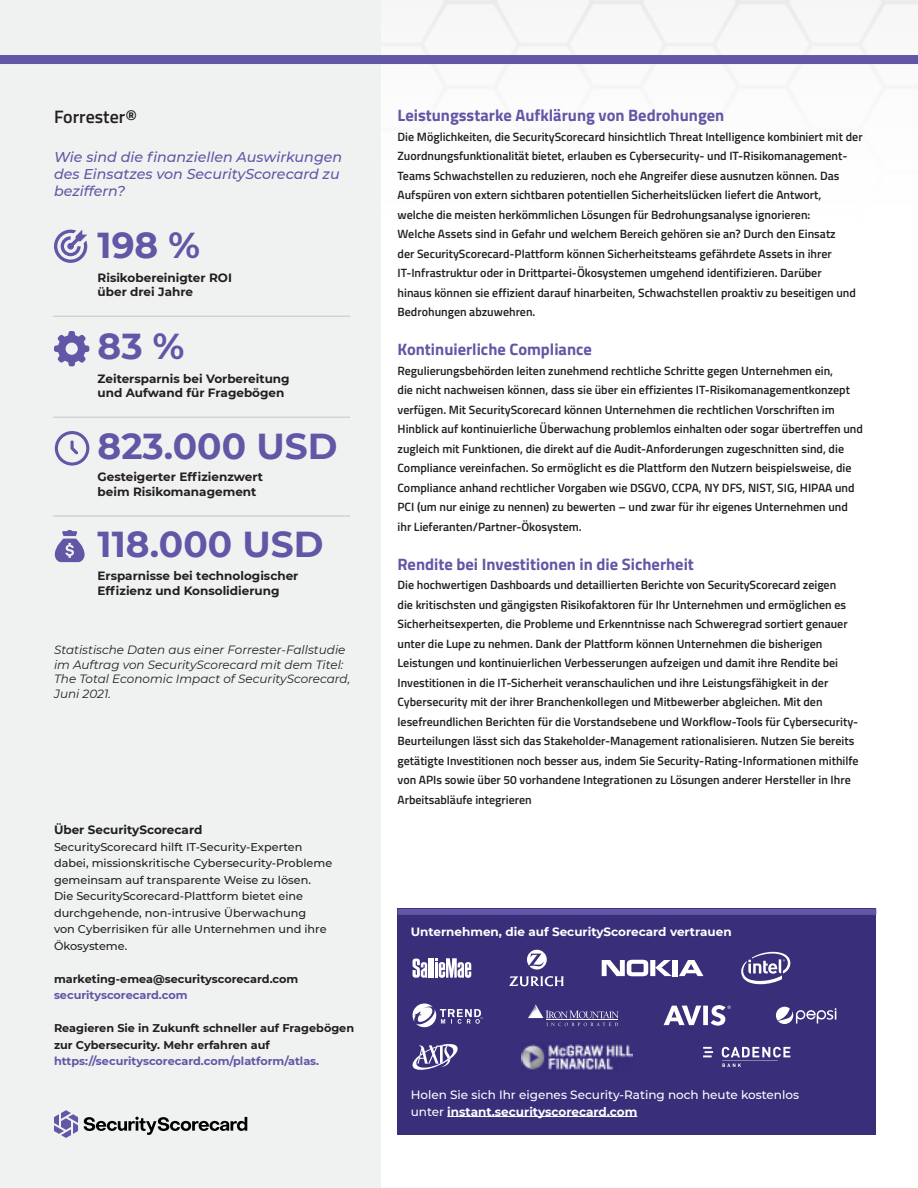
<style>
.page{position:relative;width:918px;height:1188px;background:#fff}
.page>*{position:absolute;margin:0;border:0;box-sizing:border-box;transform-origin:0 0}
.t1{font:700 36px "Montserrat";color:#6157a6}
.t2{font:600 18px "Titillium Web";color:#231f20}
.t3{font:700 16.5px "Titillium Web";color:#6157a6}
.t4{font:italic 500 14.25px/17.1px "Montserrat";color:#6157a6}
.t5{font:600 12px/19.5px "Titillium Web";color:#231f20}
.t6{font:700 12px/14.4px "Montserrat";color:#231f20}
.t7{font:italic 12px/14.4px "Montserrat";color:#231f20}
.t8{font:500 12px/16.5px "Montserrat";color:#fff}
.t9{font:700 12px "Montserrat";color:#fff}
.t10{font:500 11.25px/16.5px "Montserrat";color:#231f20}
.t11{font:700 11.25px/16.5px "Montserrat";color:#231f20}
.t12{font:700 11.25px "Montserrat";color:#6157a6}
.s1{font-weight:700}
</style>
<div class="page">
<div style="left:0;top:0;width:381px;height:1188px;background:#f0f2f2"></div>
<div style="left:0;top:55px;width:918px;height:9px;background:#6157a6"></div>
<svg style="left:54px;top:230px;width:33px;height:33px"></svg>
<hr style="left:53px;top:316px;width:297px;height:1px;background:#c2c4c7">
<svg style="left:54px;top:331px;width:35px;height:35px"></svg>
<svg style="left:55px;top:431px;width:34px;height:35px"></svg>
<svg style="left:55px;top:530px;width:30px;height:32px"></svg>
<hr style="left:53px;top:417px;width:297px;height:1px;background:#c2c4c7">
<hr style="left:53px;top:516px;width:297px;height:1px;background:#c2c4c7">
<svg style="left:84px;top:1117px;width:163px;height:18px"></svg>
<svg style="left:54px;top:1110px;width:24px;height:28px"></svg>
<div style="left:398px;top:909px;width:478px;height:226px;background:#382e7a"></div>
<hr style="left:428px;top:958px;width:3px;height:20px;background:#fff">
<hr style="left:432px;top:958px;width:2px;height:20px;background:#fff">
<svg style="left:413px;top:959px;width:14px;height:19px"></svg>
<svg style="left:435px;top:958px;width:36px;height:20px"></svg>
<svg style="left:664px;top:1005px;width:67px;height:21px"></svg>
<svg style="left:509px;top:950px;width:55px;height:36px"></svg>
<svg style="left:776px;top:1007px;width:61px;height:17px"></svg>
<svg style="left:412px;top:1003px;width:71px;height:25px"></svg>
<svg style="left:528px;top:1005px;width:91px;height:21px"></svg>
<svg style="left:703px;top:1047px;width:10px;height:10px"></svg>
<svg style="left:722px;top:1047px;width:68px;height:20px"></svg>
<svg style="left:412px;top:1044px;width:46px;height:26px"></svg>
<div style="left:673px;top:960px;width:5px;height:16px;background:#fff"></div>
<svg style="left:679px;top:960px;width:24px;height:16px"></svg>
<svg style="left:602px;top:960px;width:70px;height:16px"></svg>
<img style="left:522px;top:1042px;width:110px;height:28px">
<svg style="left:741px;top:952px;width:49px;height:32px"></svg>
<div style="left:398px;top:909px;width:478px;height:6px;background:#6157a6"></div>
<hr style="left:447px;top:1116px;width:190px;height:1px;background:#fff">
<p class="t2" style="left:54px;top:103px;width:84px">ForresterR</p>
<p class="t4" style="left:54px;top:147px;width:290px">Wie sind die finanziellen Auswirkungen des Einsatzes von SecurityScorecard zu beziffern?</p>
<p class="t1" style="left:98px;top:219px;width:104px">198 %</p>
<p class="t6" style="left:98px;top:270px;width:136px">Risikobereinigter ROI über drei Jahre</p>
<p class="t1" style="left:98px;top:320px;width:88px">83%</p>
<p class="t6" style="left:98px;top:371px;width:194px">Zeitersparnis bei Vorbereitung und Aufwand für Fragebögen</p>
<p class="t1" style="left:98px;top:420px;width:241px">823.000 USD</p>
<p class="t6" style="left:98px;top:469px;width:167px">Gesteigerter Effizienzwert beim Risikomanagement</p>
<p class="t1" style="left:98px;top:518px;width:227px">118.000 USD</p>
<p class="t6" style="left:98px;top:568px;width:202px">Ersparnisse bei technologischer<br>Effizienz und Konsolidierung</p>
<p class="t7" style="left:54px;top:642px;width:293px">Statistische Daten aus einer Forrester-Fallstudie im Auftrag von SecurityScorecard mit dem Titel:</p>
<p class="t7" style="left:54px;top:671px;width:298px">The Total Economic Impact of SecurityScorecard,<br>Juni 2021.</p>
<p class="t6" style="left:54px;top:822px;width:150px">Über SecurityScorecard</p>
<p class="t10" style="left:54px;top:838px;width:280px">SecurityScorecard hilft IT-Security-Experten dabei, missionskritische Cybersecurity-Probleme gemeinsam auf transparente Weise zu lösen.<br>Die SecurityScorecard-Plattform bietet eine durchgehende, non-intrusive Überwachung<br>von Cyberrisiken für alle Unternehmen und ihre Ökosysteme.</p>
<p class="t11" style="left:54px;top:970px;width:246px">marketing-emea@securityscorecard.com</p>
<p class="t12" style="left:54px;top:987px;width:135px">securityscorecard.com</p>
<p class="t11" style="left:54px;top:1020px;width:302px">Reagieren Sie in Zukunft schneller auf Fragebögen zur Cybersecurity. Mehr erfahren auf</p>
<p class="t12" style="left:54px;top:1053px;width:267px">https://securityscorecard.com/platform/atlas.</p>
<p class="t3" style="left:398px;top:103px;width:328px">Leistungsstarke Aufklärung von Bedrohungen</p>
<p class="t5" style="left:398px;top:126px;width:467px">Die Möglichkeiten, die SecurityScorecard hinsichtlich Threat Intelligence kombiniert mit der</p>
<p class="t5" style="left:398px;top:165px;width:443px">Teams Schwachstellen zu reduzieren, noch ehe Angreifer diese ausnutzen können. Das</p>
<p class="t5" style="left:398px;top:146px;width:451px">Zuordnungsfunktionalität bietet, erlauben es Cybersecurity- und IT-Risikomanagement-</p>
<p class="t5" style="left:398px;top:185px;width:460px">Aufspüren von extern sichtbaren potentiellen Sicherheitslücken liefert die Antwort, welche die meisten herkömmlichen Lösungen für Bedrohungsanalyse ignorieren:<br>Welche Assets sind in Gefahr und welchem Bereich gehören sie an? Durch den Einsatz<br>der SecurityScorecard-Plattform können Sicherheitsteams gefährdete Assets in ihrer IT-Infrastruktur oder in Drittpartei-Ökosystemen umgehend identifizieren. Darüber hinaus können sie effizient darauf hinarbeiten, Schwachstellen proaktiv zu beseitigen und Bedrohungen abzuwehren.</p>
<p class="t3" style="left:398px;top:337px;width:196px">Kontinuierliche Compliance</p>
<p class="t5" style="left:398px;top:360px;width:467px">Regulierungsbehörden leiten zunehmend rechtliche Schritte gegen Unternehmen ein,<br>die nicht nachweisen können, dass sie über ein effizientes IT-Risikomanagementkonzept verfügen. Mit SecurityScorecard können Unternehmen die rechtlichen Vorschriften im Hinblick auf kontinuierliche Überwachung problemlos einhalten oder sogar übertreffen und zugleich mit Funktionen, die direkt auf die Audit-Anforderungen zugeschnitten sind, die Compliance vereinfachen. So ermöglicht es die Plattform den Nutzern beispielsweise, die Compliance anhand rechtlicher Vorgaben wie DSGVO, CCPA, NY DFS, NIST, SIG, HIPAA und PCI (um nur einige zu nennen) zu bewerten – und zwar für ihr eigenes Unternehmen und ihr Lieferanten/Partner-Ökosystem.</p>
<p class="t3" style="left:398px;top:551px;width:298px">Rendite bei Investitionen in die Sicherheit</p>
<p class="t5" style="left:398px;top:575px;width:452px">Die hochwertigen Dashboards und detaillierten Berichte von SecurityScorecard zeigen die kritischsten und gängigsten Risikofaktoren für Ihr Unternehmen und ermöglichen es Sicherheitsexperten, die Probleme und Erkenntnisse nach Schweregrad sortiert genauer unter die Lupe zu nehmen. Dank der Plattform können Unternehmen die bisherigen Leistungen und kontinuierlichen Verbesserungen aufzeigen und damit ihre Rendite bei Investitionen in die IT-Sicherheit veranschaulichen und ihre Leistungsfähigkeit in der Cybersecurity mit der ihrer Branchenkollegen und Mitbewerber abgleichen. Mit den</p>
<p class="t5" style="left:398px;top:731px;width:458px">Beurteilungen lässt sich das Stakeholder-Management rationalisieren. Nutzen Sie bereits</p>
<p class="t5" style="left:398px;top:711px;width:462px">lesefreundlichen Berichten für die Vorstandsebene und Workflow-Tools für Cybersecurity-</p>
<p class="t5" style="left:398px;top:750px;width:463px">getätigte Investitionen noch besser aus, indem Sie Security-Rating-Informationen mithilfe von APIs sowie über 50 vorhandene Integrationen zu Lösungen anderer Hersteller in Ihre<br>Arbeitsabläufe integrieren</p>
<p class="t9" style="left:411px;top:923px;width:323px">Unternehmen, die auf SecurityScorecard vertrauen</p>
<p class="t8" style="left:411px;top:1086px;width:390px">Holen Sie sich Ihr eigenes Security-Rating noch heute kostenlos unter <span class="s1">instant.securityscorecard.com</span></p>
</div>
